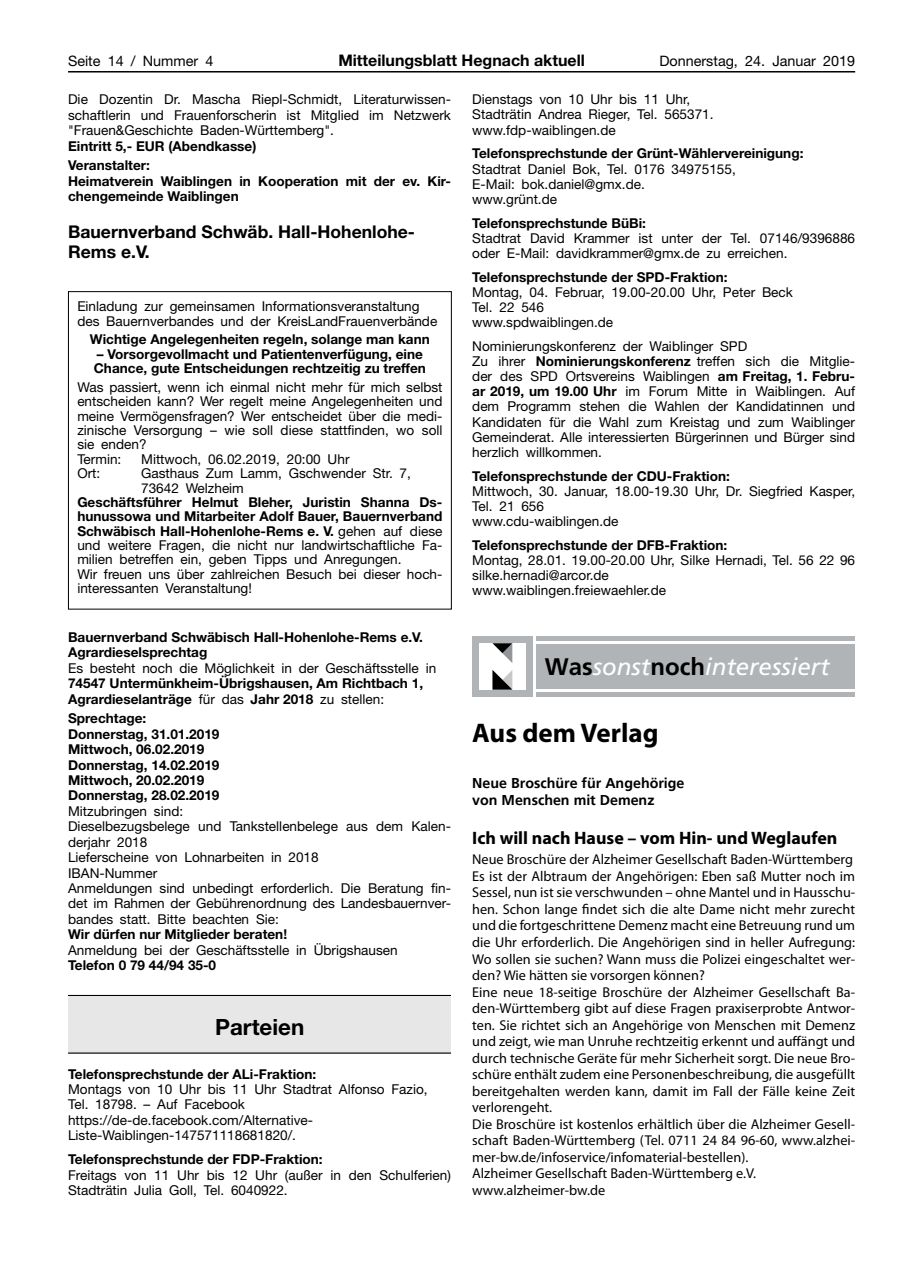
<style>
.page{position:relative;width:902px;height:1280px;background:#fff}
.page>*{position:absolute;margin:0;border:0;box-sizing:border-box;transform-origin:0 0}
.t1{font:700 27px "Myriad Pro";color:#000}
.t2{font:italic 24px "Frutiger";color:#fff}
.t3{font:700 22.35px "Helvetica Neue";color:#000}
.t4{font:700 18px "Myriad Pro";color:#000}
.t5{font:700 17.55px/20.2px "Helvetica Neue";color:#000}
.t6{font:700 15.9px "Helvetica Neue";color:#000}
.t7{font:14.4px "Helvetica Neue";color:#000}
.t8{font:14.25px/16.5px "Myriad Pro";color:#000}
.t9{font:700 14.25px/16.5px "Frutiger";color:#000}
.t10{font:13.65px/15.1px "Helvetica Neue";color:#000}
.t11{font:700 13.65px/15.5px "Helvetica Neue";color:#000}
.s1{font-weight:700}
.s2{font-weight:400}
.s3{font-weight:700;font-style:normal;color:#000}
</style>
<div class="page">
<hr style="left:68px;top:71px;width:787px;height:2px;background:#000">
<div style="left:68px;top:291px;width:383px;height:318px;border:1px solid #000"></div>
<hr style="left:68px;top:995px;width:383px;height:1px;background:#000">
<div style="left:68px;top:996px;width:383px;height:57px;background:#e7e7e7"></div>
<hr style="left:68px;top:1052px;width:383px;height:2px;background:#000">
<div style="left:536px;top:644px;width:319px;height:45px;background:#b1b4b6"></div>
<div style="left:536px;top:692px;width:319px;height:5px;background:#b1b4b6"></div>
<div style="left:536px;top:636px;width:319px;height:5px;background:#b1b4b6"></div>
<div style="left:472px;top:636px;width:60px;height:61px;background:#b1b4b6"></div>
<div style="left:479px;top:643px;width:46px;height:47px;background:#fff"></div>
<svg style="left:492px;top:670px;width:20px;height:20px"></svg>
<svg style="left:492px;top:643px;width:20px;height:20px"></svg>
<p class="t7" style="left:68px;top:52px;width:147px">Seite 14 / Nummer 4</p>
<p class="t6" style="left:338px;top:51px;width:248px">Mitteilungsblatt Hegnach aktuell</p>
<p class="t7" style="left:659px;top:53px;width:197px">Donnerstag, 24. Januar 2019</p>
<p class="t10" style="left:68px;top:91px;width:384px;text-align:justify">Die Dozentin Dr. Mascha Riepl-Schmidt, Literaturwissen&shy;schaftlerin und Frauenforscherin ist Mitglied im Netzwerk "Frauen&amp;Geschichte Baden-Württemberg".</p>
<p class="t11" style="left:68px;top:136px;width:190px;line-height:19.6px">Eintritt 5,- EUR (Abendkasse)<br>Veranstalter:</p>
<p class="t11" style="left:68px;top:173px;width:384px">Heimatverein Waiblingen in Kooperation mit der ev. Kir&shy;chengemeinde Waiblingen</p>
<p class="t5" style="left:68px;top:221px;width:348px">Bauernverband Schwäb. Hall-Hohenlohe-<br>Rems e.V.</p>
<p class="t10" style="left:472px;top:92px;width:243px">Dienstags von 10 Uhr bis 11 Uhr,<br>Stadträtin Andrea Rieger, Tel. 565371. www.fdp-waiblingen.de</p>
<p class="t11" style="left:472px;top:145px;width:332px">Telefonsprechstunde der Grünt-Wählervereinigung:</p>
<p class="t10" style="left:472px;top:161px;width:265px">Stadtrat Daniel Bok, Tel. 0176 34975155,<br>E-Mail: bok.daniel@gmx.de.<br>www.grünt.de</p>
<p class="t11" style="left:472px;top:215px;width:175px">Telefonsprechstunde BüBi:</p>
<p class="t10" style="left:472px;top:230px;width:384px">Stadtrat David Krammer ist unter der Tel. 07146/9396886 oder E-Mail: davidkrammer@gmx.de zu erreichen.</p>
<p class="t11" style="left:472px;top:269px;width:257px">Telefonsprechstunde der SPD-Fraktion:</p>
<p class="t10" style="left:472px;top:284px;width:322px">Montag, 04. Februar, 19.00-20.00 Uhr, Peter Beck<br>Tel. 22 546<br>www.spdwaiblingen.de</p>
<p class="t10" style="left:472px;top:338px;width:384px">Nominierungskonferenz der Waiblinger SPD<br>Zu ihrer <span class="s1">Nominierungskonferenz</span> treffen sich die Mitglie&shy;der des SPD Ortsvereins Waiblingen <span class="s1">am Freitag, 1. Febru&shy;ar 2019, um 19.00 Uhr</span> im Forum Mitte in Waiblingen. Auf dem Programm stehen die Wahlen der Kandidatinnen und Kandidaten für die Wahl zum Kreistag und zum Waiblinger Gemeinderat. Alle interessierten Bürgerinnen und Bürger sind herzlich willkommen.</p>
<p class="t11" style="left:472px;top:468px;width:259px">Telefonsprechstunde der CDU-Fraktion:</p>
<p class="t10" style="left:472px;top:483px;width:384px">Mittwoch, 30. Januar, 18.00-19.30 Uhr, Dr. Siegfried Kasper,<br>Tel. 21 656<br>www.cdu-waiblingen.de</p>
<p class="t11" style="left:472px;top:537px;width:256px">Telefonsprechstunde der DFB-Fraktion:</p>
<p class="t10" style="left:472px;top:552px;width:384px">Montag, 28.01. 19.00-20.00 Uhr, Silke Hernadi, Tel. 56 22 96 silke.hernadi@arcor.de<br>www.waiblingen.freiewaehler.de</p>
<p class="t10" style="left:77px;top:299px;width:361px;line-height:14.4px">Einladung zur gemeinsamen Informationsveranstaltung des Bauernverbandes und der KreisLandFrauenverbände</p>
<p class="t11" style="left:90px;top:331px;width:341px">Wichtige Angelegenheiten regeln, solange man kann</p>
<p class="t11" style="left:94px;top:346px;width:333px;line-height:14.4px">– Vorsorgevollmacht und Patientenverfügung, eine<br>Chance, gute Entscheidungen rechtzeitig zu treffen</p>
<p class="t10" style="left:77px;top:379px;width:366px;line-height:14.4px">Was passiert, wenn ich einmal nicht mehr für mich selbst entscheiden kann? Wer regelt meine Angelegenheiten und meine Vermögensfragen? Wer entscheidet über die medi&shy;zinische Versorgung – wie soll diese stattfinden, wo soll sie enden?<br>Termin:</p>
<p class="t10" style="left:141px;top:451px;width:210px">Mittwoch, 06.02.2019, 20:00 Uhr</p>
<p class="t10" style="left:77px;top:465px;width:24px">Ort:</p>
<p class="t10" style="left:141px;top:466px;width:271px;line-height:14.4px">Gasthaus Zum Lamm, Gschwender Str. 7,<br>73642 Welzheim</p>
<p class="t10" style="left:77px;top:495px;width:366px;line-height:14.4px"><span class="s1">Geschäftsführer Helmut Bleher, Juristin Shanna Ds&shy;hunussowa und Mitarbeiter Adolf Bauer, Bauernverband Schwäbisch Hall-Hohenlohe-Rems e. V.</span> gehen auf diese und weitere Fragen, die nicht nur landwirtschaftliche Fa&shy;milien betreffen ein, geben Tipps und Anregungen.<br>Wir freuen uns über zahlreichen Besuch bei dieser hoch&shy;interessanten Veranstaltung!</p>
<p class="t11" style="left:68px;top:629px;width:356px">Bauernverband Schwäbisch Hall-Hohenlohe-Rems e.V.<br>Agrardieselsprechtag</p>
<p class="t10" style="left:68px;top:660px;width:370px">Es besteht noch die Möglichkeit in der Geschäftsstelle in</p>
<p class="t11" style="left:68px;top:675px;width:356px">74547 Untermünkheim-Übrigshausen, Am Richtbach 1,<br>Agrardieselanträge <span class="s2">für das</span> Jahr 2018 <span class="s2">zu stellen:</span></p>
<p class="t11" style="left:68px;top:710px;width:153px">Sprechtage:<br>Donnerstag, 31.01.2019<br>Mittwoch, 06.02.2019<br>Donnerstag, 14.02.2019<br>Mittwoch, 20.02.2019<br>Donnerstag, 28.02.2019</p>
<p class="t10" style="left:68px;top:803px;width:384px">Mitzubringen sind:<br>Dieselbezugsbelege und Tankstellenbelege aus dem Kalen&shy;derjahr 2018<br>Lieferscheine von Lohnarbeiten in 2018<br>IBAN-Nummer<br>Anmeldungen sind unbedingt erforderlich. Die Beratung fin&shy;det im Rahmen der Gebührenordnung des Landesbauernver&shy;bandes statt. Bitte beachten Sie:</p>
<p class="t11" style="left:68px;top:926px;width:220px">Wir dürfen nur Mitglieder beraten!</p>
<p class="t10" style="left:68px;top:942px;width:331px">Anmeldung bei der Geschäftsstelle in Übrigshausen</p>
<p class="t11" style="left:68px;top:957px;width:150px">Telefon 0 79 44/94 35-0</p>
<h2 class="t2" style="left:545px;top:653px;width:286px"><span class="s3">Was</span>sonst<span class="s3">noch</span>interessiert</h2>
<h1 class="t1" style="left:472px;top:715px;width:188px">Aus dem Verlag</h1>
<p class="t9" style="left:472px;top:775px;width:214px">Neue Broschüre für Angehörige von Menschen mit Demenz</p>
<h3 class="t4" style="left:472px;top:826px;width:366px">Ich will nach Hause – vom Hin- und Weglaufen</h3>
<p class="t8" style="left:472px;top:851px;width:384px">Neue Broschüre der Alzheimer Gesellschaft Baden-Württemberg Es ist der Albtraum der Angehörigen: Eben saß Mutter noch im Sessel, nun ist sie verschwunden – ohne Mantel und in Hausschu&shy;hen. Schon lange findet sich die alte Dame nicht mehr zurecht und die fortgeschrittene Demenz macht eine Betreuung rund um die Uhr erforderlich. Die Angehörigen sind in heller Aufregung:<br>Wo sollen sie suchen? Wann muss die Polizei eingeschaltet wer&shy;den? Wie hätten sie vorsorgen können?<br>Eine neue 18-seitige Broschüre der Alzheimer Gesellschaft Ba&shy;den-Württemberg gibt auf diese Fragen praxiserprobte Antwor&shy;ten. Sie richtet sich an Angehörige von Menschen mit Demenz und zeigt, wie man Unruhe rechtzeitig erkennt und auffängt und durch technische Geräte für mehr Sicherheit sorgt. Die neue Bro&shy;schüre enthält zudem eine Personenbeschreibung, die ausgefüllt bereitgehalten werden kann, damit im Fall der Fälle keine Zeit verlorengeht.<br>Die Broschüre ist kostenlos erhältlich über die Alzheimer Gesell&shy;schaft Baden-Württemberg (Tel. 0711 24 84 96-60, www.alzhei&shy;mer-bw.de/infoservice/infomaterial-bestellen).<br>Alzheimer Gesellschaft Baden-Württemberg e.V. www.alzheimer-bw.de</p>
<h3 class="t3" style="left:215px;top:1013px;width:90px">Parteien</h3>
<p class="t11" style="left:68px;top:1066px;width:250px">Telefonsprechstunde der ALi-Fraktion:</p>
<p class="t10" style="left:68px;top:1081px;width:361px">Montags von 10 Uhr bis 11 Uhr Stadtrat Alfonso Fazio, Tel. 18798. – Auf Facebook https://de-de.facebook.com/Alternative-Liste-Waiblingen-147571118681820/.</p>
<p class="t11" style="left:68px;top:1151px;width:256px">Telefonsprechstunde der FDP-Fraktion:</p>
<p class="t10" style="left:68px;top:1167px;width:384px">Freitags von 11 Uhr bis 12 Uhr (außer in den Schulferien)<br>Stadträtin Julia Goll, Tel. 6040922.</p>
</div>
